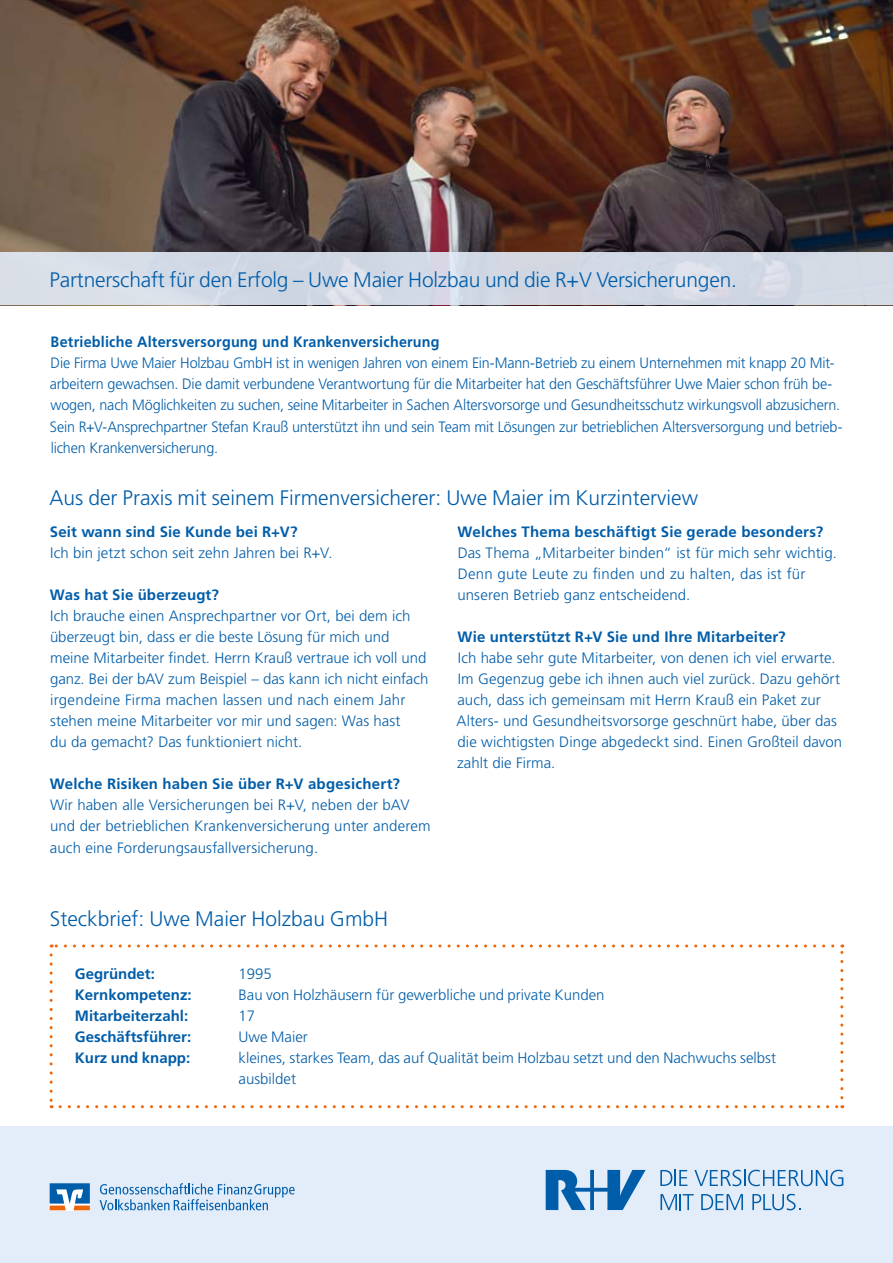
<style>
.page{position:relative;width:893px;height:1263px;background:#fff}
.page>*{position:absolute;margin:0;border:0;box-sizing:border-box;transform-origin:0 0}
.t1{font:300 21px "Frutiger LT Std";color:#005da9}
.t2{font:300 15px/21px "Frutiger LT Std";color:#005da9}
.t3{font:300 15px/21px "Frutiger LT Std";color:#005da9;scale:.96 1}
.t4{font:700 15px "Frutiger LT Std";letter-spacing:.01em;color:#005da9}
.t5{font:700 15px "Frutiger LT Std";letter-spacing:.01em;color:#005da9;scale:.96 1}
</style>
<div class="page">
<img style="left:0;top:0;width:893px;height:252px">
<div style="left:0;top:252px;width:893px;height:53px;background:#d3d9e5"></div>
<svg style="left:50px;top:955px;width:3px;height:153px"></svg>
<svg style="left:60px;top:1105px;width:783px;height:3px"></svg>
<svg style="left:840px;top:944px;width:3px;height:154px"></svg>
<svg style="left:51px;top:944px;width:782px;height:3px"></svg>
<div style="left:0;top:1126px;width:893px;height:137px;background:#e3ecf9"></div>
<svg style="left:660px;top:1170px;width:27px;height:16px"></svg>
<svg style="left:694px;top:1170px;width:149px;height:16px"></svg>
<svg style="left:660px;top:1194px;width:34px;height:16px"></svg>
<svg style="left:701px;top:1194px;width:42px;height:16px"></svg>
<svg style="left:546px;top:1170px;width:100px;height:40px"></svg>
<svg style="left:752px;top:1194px;width:49px;height:16px"></svg>
<svg style="left:100px;top:1183px;width:195px;height:27px"></svg>
<svg style="left:50px;top:1183px;width:40px;height:27px"></svg>
<h1 class="t1" style="left:50px;top:268px;width:689px">Partnerschaft für den Erfolg – Uwe Maier Holzbau und die R+V Versicherungen.</h1>
<p class="t5" style="left:51px;top:333px;width:407px">Betriebliche Altersversorgung und Krankenversicherung</p>
<p class="t3" style="left:50px;top:353px;width:827px">Die Firma Uwe Maier Holzbau GmbH ist in wenigen Jahren von einem Ein-Mann-Betrieb zu einem Unternehmen mit knapp 20 Mit&shy;arbeitern gewachsen. Die damit verbundene Verantwortung für die Mitarbeiter hat den Geschäftsführer Uwe Maier schon früh be&shy;wogen, nach Möglichkeiten zu suchen, seine Mitarbeiter in Sachen Altersvorsorge und Gesundheitsschutz wirkungsvoll abzusichern.<br>Sein R+V-Ansprechpartner Stefan Krauß unterstützt ihn und sein Team mit Lösungen zur betrieblichen Altersversorgung und betrieb&shy;lichen Krankenversicherung.</p>
<h1 class="t1" style="left:50px;top:486px;width:650px">Aus der Praxis mit seinem Firmenversicherer: Uwe Maier im Kurzinterview</h1>
<p class="t4" style="left:50px;top:523px;width:249px">Seit wann sind Sie Kunde bei R+V?</p>
<p class="t2" style="left:50px;top:542px;width:284px">Ich bin jetzt schon seit zehn Jahren bei R+V.</p>
<p class="t4" style="left:50px;top:586px;width:170px">Was hat Sie überzeugt?</p>
<p class="t2" style="left:50px;top:605px;width:380px">Ich brauche einen Ansprechpartner vor Ort, bei dem ich überzeugt bin, dass er die beste Lösung für mich und meine Mitarbeiter findet. Herrn Krauß vertraue ich voll und ganz. Bei der bAV zum Beispiel – das kann ich nicht einfach irgendeine Firma machen lassen und nach einem Jahr stehen meine Mitarbeiter vor mir und sagen: Was hast<br>du da gemacht? Das funktioniert nicht.</p>
<p class="t4" style="left:50px;top:775px;width:352px">Welche Risiken haben Sie über R+V abgesichert?</p>
<p class="t2" style="left:50px;top:795px;width:382px">Wir haben alle Versicherungen bei R+V, neben der bAV und der betrieblichen Krankenversicherung unter anderem auch eine Forderungsausfallversicherung.</p>
<h1 class="t1" style="left:50px;top:907px;width:340px">Steckbrief: Uwe Maier Holzbau GmbH</h1>
<p class="t4" style="left:457px;top:523px;width:367px">Welches Thema beschäftigt Sie gerade besonders?</p>
<p class="t2" style="left:457px;top:542px;width:381px">Das Thema „Mitarbeiter binden“ ist für mich sehr wichtig.<br>Denn gute Leute zu finden und zu halten, das ist für unseren Betrieb ganz entscheidend.</p>
<p class="t4" style="left:457px;top:628px;width:330px">Wie unterstützt R+V Sie und Ihre Mitarbeiter?</p>
<p class="t2" style="left:457px;top:647px;width:387px">Ich habe sehr gute Mitarbeiter, von denen ich viel erwarte.<br>Im Gegenzug gebe ich ihnen auch viel zurück. Dazu gehört auch, dass ich gemeinsam mit Herrn Krauß ein Paket zur Alters- und Gesundheitsvorsorge geschnürt habe, über das die wichtigsten Dinge abgedeckt sind. Einen Großteil davon zahlt die Firma.</p>
<p class="t4" style="left:75px;top:965px;width:82px">Gegründet:</p>
<p class="t2" style="left:239px;top:963px;width:35px">1995</p>
<p class="t4" style="left:75px;top:986px;width:118px">Kernkompetenz:</p>
<p class="t2" style="left:239px;top:984px;width:367px">Bau von Holzhäusern für gewerbliche und private Kunden</p>
<p class="t4" style="left:75px;top:1007px;width:115px">Mitarbeiterzahl:</p>
<p class="t2" style="left:239px;top:1005px;width:18px">17</p>
<p class="t4" style="left:75px;top:1028px;width:118px">Geschäftsführer:</p>
<p class="t2" style="left:239px;top:1026px;width:71px">Uwe Maier</p>
<p class="t4" style="left:75px;top:1049px;width:117px">Kurz und knapp:</p>
<p class="t2" style="left:239px;top:1047px;width:539px">kleines, starkes Team, das auf Qualität beim Holzbau setzt und den Nachwuchs selbst ausbildet</p>
</div>
